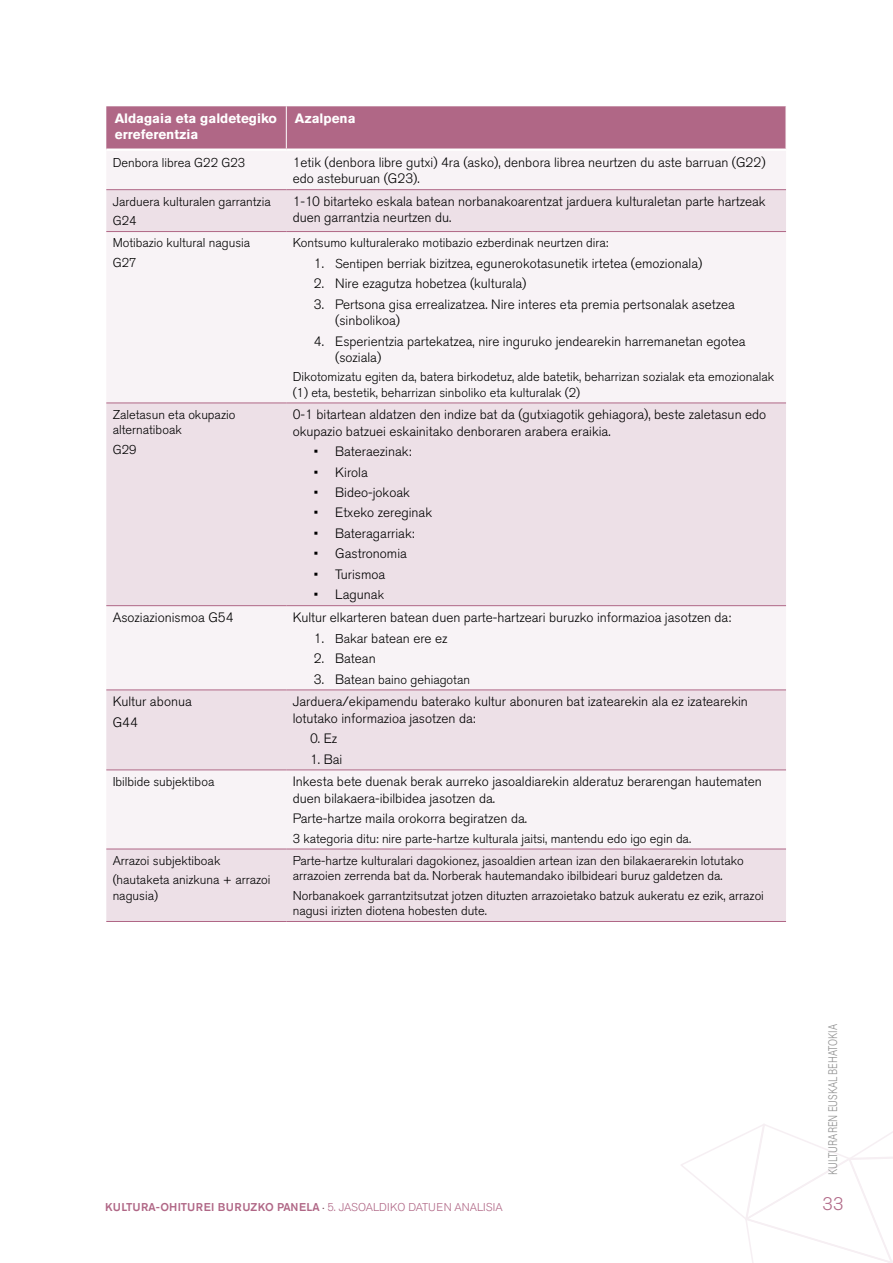
<style>
.page{position:relative;width:893px;height:1263px;background:#fff}
.page>*{position:absolute;margin:0;border:0;box-sizing:border-box;transform-origin:0 0}
.t1{font:300 18px "Akzidenz Grotesk Pro";color:#b06786}
.t2{font:300 13.5px/16.2px "Akzidenz Grotesk Pro";color:#000}
.t3{font:700 13.5px/16.2px "Akzidenz Grotesk Pro";color:#fff}
.t4{font:300 12.75px/15.3px "Akzidenz Grotesk Pro";color:#000}
.t5{font:12.6px "Acumin Variable Concept";letter-spacing:-.055em;color:#929292;scale:.83 1}
.t6{font:500 11.25px "Akzidenz Grotesk Pro";letter-spacing:.03em;color:#b06786}
.s1{font-size:12.75px}
.s2{font-size:13.5px}
.s3{font-family:"Minion Pro";color:#7a4857}
.s4{font-weight:300}
</style>
<div class="page">
<svg style="left:681px;top:1124px;width:212px;height:139px"></svg>
<div style="left:106px;top:106px;width:680px;height:43px;background:#b06786"></div>
<div style="left:107px;top:151px;width:679px;height:38px;background:#f8f3f6"></div>
<svg style="left:106px;top:190px;width:680px;height:731px;fill:#ede0e7"></svg>
<hr style="left:286px;top:106px;width:1px;height:43px;background:#fff">
<hr style="left:106px;top:189px;width:180px;height:1px;background:#b06786">
<hr style="left:286px;top:189px;width:500px;height:1px;background:#b06786">
<hr style="left:106px;top:231px;width:180px;height:1px;background:#b06786">
<hr style="left:286px;top:231px;width:500px;height:1px;background:#b06786">
<hr style="left:106px;top:403px;width:180px;height:1px;background:#b06786">
<hr style="left:286px;top:403px;width:500px;height:1px;background:#b06786">
<hr style="left:106px;top:605px;width:180px;height:1px;background:#b06786">
<hr style="left:286px;top:605px;width:500px;height:1px;background:#b06786">
<hr style="left:106px;top:690px;width:180px;height:1px;background:#b06786">
<hr style="left:286px;top:690px;width:500px;height:1px;background:#b06786">
<hr style="left:106px;top:770px;width:180px;height:1px;background:#b06786">
<hr style="left:286px;top:770px;width:500px;height:1px;background:#b06786">
<hr style="left:106px;top:849px;width:180px;height:1px;background:#b06786">
<hr style="left:286px;top:849px;width:500px;height:1px;background:#b06786">
<hr style="left:106px;top:921px;width:180px;height:1px;background:#b06786">
<hr style="left:286px;top:921px;width:500px;height:1px;background:#b06786">
<p class="t3" style="left:115px;top:110px;width:164px">Aldagaia eta galdetegiko erreferentzia</p>
<p class="t3" style="left:295px;top:110px;width:62px">Azalpena</p>
<p class="t4" style="left:113px;top:154px;width:134px">Denbora librea G22 G23</p>
<p class="t2" style="left:293px;top:154px;width:474px">1etik (denbora libre gutxi) 4ra (asko), denbora librea neurtzen du aste barruan (G22) edo asteburuan (G23).</p>
<p class="t4" style="left:113px;top:191px;width:160px;line-height:19.5px">Jarduera kulturalen garrantzia<br>G24</p>
<p class="t2" style="left:293px;top:193px;width:474px">1-10 bitarteko eskala batean norbanakoarentzat jarduera kulturaletan parte hartzeak duen garrantzia neurtzen du.</p>
<p class="t4" style="left:113px;top:233px;width:139px;line-height:19.5px">Motibazio kultural nagusia<br>G27</p>
<p class="t4" style="left:293px;top:235px;width:317px">Kontsumo kulturalerako motibazio ezberdinak neurtzen dira:</p>
<p class="t2" style="left:314px;top:255px;width:390px">1. <span class="s1">Senti</span>pen berriak bizitzea, egunerokotasunetik irtetea (emozionala)</p>
<p class="t2" style="left:314px;top:276px;width:214px">2. Nire ezagutza hobetzea (kulturala)</p>
<p class="t2" style="left:335px;top:296px;width:401px;text-indent:-21px">3. Pertsona gisa errealizatzea. Nire interes eta premia pertsonalak asetzea (sinbolikoa)</p>
<p class="t2" style="left:335px;top:333px;width:412px;text-indent:-21px">4. Esperientzia partekatzea, nire inguruko jendearekin harremanetan egotea (soziala)</p>
<p class="t4" style="left:293px;top:369px;width:483px">Dikotomizatu egiten da, batera birkodetuz, alde batetik, beharrizan sozialak eta emozionalak (1) eta, bestetik, beharrizan sinboliko eta kulturalak (2)</p>
<p class="t4" style="left:113px;top:407px;width:124px">Zaletasun eta okupazio alternatiboak</p>
<p class="t4" style="left:113px;top:442px;width:25px">G29</p>
<p class="t2" style="left:293px;top:407px;width:475px">0-1 bitartean aldatzen den indize bat da (gutxiagotik gehiagora), beste zaletasun edo okupazio batzuei eskainitako denboraren arabera eraikia.</p>
<p class="t2" style="left:314px;top:443px;width:99px">• Bateraezinak:</p>
<p class="t2" style="left:314px;top:464px;width:55px">• Kirola</p>
<p class="t2" style="left:314px;top:484px;width:97px">• Bideo-jokoak</p>
<p class="t2" style="left:314px;top:505px;width:120px">• Etxeko zereginak</p>
<p class="t2" style="left:314px;top:525px;width:102px">• Bateragarriak:</p>
<p class="t2" style="left:314px;top:546px;width:94px">• Gastronomia</p>
<p class="t2" style="left:314px;top:566px;width:73px">• Turismoa</p>
<p class="t2" style="left:314px;top:586px;width:72px">• Laguna<span class="s1">k</span></p>
<p class="t2" style="left:113px;top:609px;width:123px">Asoziazionismoa G54</p>
<p class="t2" style="left:293px;top:609px;width:440px">Kultur elkarteren batean duen parte-hartzeari buruzko informazioa jasotzen da:</p>
<p class="t2" style="left:314px;top:630px;width:135px">1. <span class="s1">Ba</span>kar batean ere ez</p>
<p class="t2" style="left:314px;top:650px;width:63px">2. Batean</p>
<p class="t4" style="left:314px;top:671px;width:158px"><span class="s2">3. Bate</span>an baino gehiagotan</p>
<p class="t2" style="left:113px;top:691px;width:81px;line-height:20.4px">Kultur abonua<br>G44</p>
<p class="t2" style="left:293px;top:694px;width:457px">Jarduera/ekipamendu baterako kultur abonuren bat izatearekin ala ez izatearekin lotutako informazioa jasotzen da:</p>
<p class="t2" style="left:310px;top:730px;width:29px">0. Ez</p>
<p class="t2" style="left:310px;top:751px;width:34px">1. Bai</p>
<p class="t4" style="left:113px;top:774px;width:103px">Ibilbide subjektiboa</p>
<p class="t2" style="left:293px;top:774px;width:471px">Inkesta bete duenak berak aurreko jasoaldiarekin alderatuz berarengan hautematen duen bilakaera-ibilbidea jasotzen da.</p>
<p class="t2" style="left:293px;top:810px;width:236px">Parte-hartze maila orokorra begiratzen da.</p>
<p class="t4" style="left:293px;top:830px;width:400px">3 kategoria ditu: nire parte-hartze kulturala jaitsi, mantendu edo igo egin da.</p>
<p class="t4" style="left:113px;top:851px;width:159px;line-height:19.5px">Arrazoi subjektiboak (hautaketa anizkuna + arrazoi</p>
<p class="t4" style="left:113px;top:888px;width:47px">nagusia)</p>
<p class="t4" style="left:293px;top:853px;width:452px">Parte-hartze kulturalari dagokionez, jasoaldien artean izan den bilakaerarekin lotutako arrazoien zerrenda bat da. Norberak hautemandako ibilbideari buruz galdetzen da.</p>
<p class="t4" style="left:293px;top:888px;width:473px">Norbanakoek garrantzitsutzat jotzen dituzten arrazoietako batzuk aukeratu ez ezik, arrazoi nagusi irizten diotena hobesten dute.</p>
<p class="t6" style="left:105px;top:1199px;width:399px">KULTURA-OHITUREI BURUZKO PANELA <span class="s3">·</span> <span class="s4">5. JASOALDIKO DATUEN ANALISIA</span></p>
<p class="t5" style="left:824px;top:1175px;width:184px;rotate:-90deg">KULTURAREN EUSKAL BEHATOKIA</p>
<h1 class="t1" style="left:822px;top:1192px;width:22px">33</h1>
</div>
